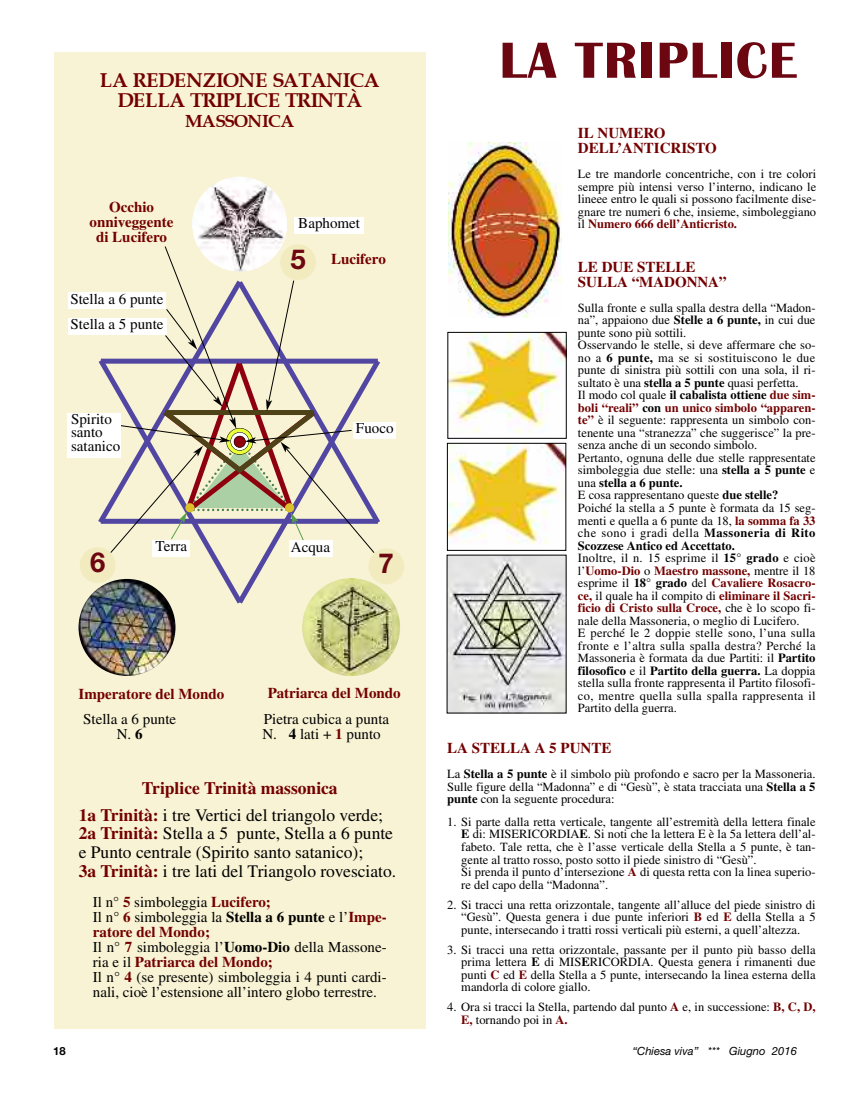
<style>
.page{position:relative;width:851px;height:1117px;background:#fff}
.page>*{position:absolute;margin:0;border:0;box-sizing:border-box;transform-origin:0 0}
.t1{font:700 52.5px "Britannic";letter-spacing:.03em;color:#6c0610}
.t2{font:700 27.5px "Helvetica Neue";color:#6c0610}
.t3{font:700 20px/20px "Book Antiqua";letter-spacing:-.015em;color:#730000;text-align:center}
.t4{font:17.5px/18.8px "Times LT Std";color:#000}
.t5{font:700 17.5px/26.2px "Times LT Std";color:#730000}
.t6{font:700 17.5px "Book Antiqua";letter-spacing:-.05em;color:#730000}
.t7{font:15px/15px "Times LT Std";color:#000}
.t8{font:700 15px/15px "Times LT Std";color:#730000}
.t9{font:12.5px/12.5px "Times LT Std";color:#000;text-align:justify}
.t10{font:italic 11.25px "Helvetica Neue";color:#000}
.t11{font:700 11.25px "Helvetica Neue";color:#000}
.s1{font-weight:700}
.s2{font-weight:700;color:#730000}
.s3{font-weight:400;color:#000}
</style>
<div class="page">
<div style="left:54px;top:52px;width:371px;height:976px;background:#f8f3d4"></div>
<svg style="left:111px;top:552px;width:122px;height:56px"></svg>
<svg style="left:233px;top:438px;width:152px;height:166px"></svg>
<svg style="left:374px;top:361px;width:10px;height:168px"></svg>
<svg style="left:93px;top:359px;width:17px;height:165px"></svg>
<div style="left:101px;top:358px;width:277px;height:5px;background:#5246a3"></div>
<div style="left:101px;top:518px;width:277px;height:5px;background:#5246a3"></div>
<img style="left:192px;top:177px;width:95px;height:94px;border-radius:50%">
<img style="left:78px;top:578px;width:97px;height:97px;border-radius:50%">
<img style="left:302px;top:578px;width:98px;height:98px;border-radius:50%">
<div style="left:80px;top:547px;width:36px;height:36px;background:#f3ebc0;border-radius:50%"></div>
<div style="left:368px;top:548px;width:36px;height:36px;background:#f3ebc0;border-radius:50%"></div>
<div style="left:280px;top:244px;width:36px;height:36px;background:#f3ebc0;border-radius:50%"></div>
<div style="left:294px;top:216px;width:70px;height:17px;background:#fff"></div>
<div style="left:68px;top:318px;width:98px;height:17px;background:#fff"></div>
<div style="left:68px;top:292px;width:98px;height:17px;background:#fff"></div>
<div style="left:353px;top:422px;width:43px;height:16px;background:#fff"></div>
<div style="left:152px;top:540px;width:38px;height:16px;background:#fff"></div>
<div style="left:289px;top:540px;width:43px;height:17px;background:#fff"></div>
<div style="left:67px;top:413px;width:54px;height:44px;background:#fff"></div>
<svg style="left:110px;top:246px;width:264px;height:306px"></svg>
<img style="left:448px;top:142px;width:113px;height:175px">
<img style="left:449px;top:334px;width:115px;height:99px">
<img style="left:449px;top:445px;width:115px;height:99px">
<div style="left:447px;top:443px;width:119px;height:107px;border:1px solid #000"></div>
<img style="left:449px;top:557px;width:115px;height:154px">
<h3 class="t3" style="left:100px;top:71px;width:281px">LA REDENZIONE SATANICA<br>DELLA TRIPLICE TRINTÀ</h3>
<h3 class="t6" style="left:185px;top:111px;width:110px">MASSONICA</h3>
<p class="t8" style="left:90px;top:201px;width:85px;text-align:center">Occhio onniveggente di Lucifero</p>
<p class="t7" style="left:70px;top:292px;width:94px">Stella a 6 punte</p>
<p class="t7" style="left:71px;top:318px;width:94px">Stella a 5 punte</p>
<p class="t7" style="left:71px;top:413px;width:51px;line-height:13.8px">Spirito santo satanico</p>
<p class="t7" style="left:298px;top:217px;width:63px">Baphomet</p>
<h2 class="t2" style="left:290px;top:249px;width:17px">5</h2>
<p class="t8" style="left:331px;top:253px;width:56px">Lucifero</p>
<p class="t7" style="left:356px;top:421px;width:39px">Fuoco</p>
<p class="t7" style="left:155px;top:540px;width:33px">Terra</p>
<p class="t7" style="left:291px;top:540px;width:41px">Acqua</p>
<h2 class="t2" style="left:90px;top:552px;width:17px">6</h2>
<h2 class="t2" style="left:378px;top:553px;width:17px">7</h2>
<p class="t8" style="left:79px;top:687px;width:147px">Imperatore del Mondo</p>
<p class="t8" style="left:268px;top:687px;width:134px">Patriarca del Mondo</p>
<p class="t7" style="left:83px;top:712px;width:94px;text-align:center">Stella a 6 punte<br>N. <span class="s1">6</span></p>
<p class="t7" style="left:262px;top:712px;width:128px">Pietra cubica a punta<br>N. <span class="s1">4</span> lati + <span class="s2">1</span> punto</p>
<h3 class="t5" style="left:79px;top:776px;width:306px;text-indent:63px">Triplice Trinità massonica<br>1a Trinità: <span class="s3">i tre Vertici del triangolo verde;</span></h3>
<h3 class="t4" style="left:79px;top:825px;width:319px"><span class="s2">2a Trinità:</span> Stella a 5 punte, Stella a 6 punte e Punto centrale (Spirito santo satanico);<br><span class="s2">3a Trinità:</span> i tre lati del Triangolo rovesciato.</h3>
<p class="t7" style="left:93px;top:895px;width:295px">Il n° <span class="s2">5</span> simboleggia <span class="s2">Lucifero;<br></span>Il n° <span class="s2">6</span> simboleggia la <span class="s1">Stella a 6 punte</span> e l’<span class="s2">Impe&shy;ratore del Mondo;<br></span>Il n° <span class="s2">7</span> simboleggia l’<span class="s1">Uomo-Dio</span> della Massone&shy;ria e il <span class="s2">Patriarca del Mondo;<br></span>Il n° <span class="s2">4</span> (se presente) simboleggia i 4 punti cardi&shy;nali, cioè l’estensione all’intero globo terrestre.</p>
<h1 class="t1" style="left:499px;top:34px;width:299px">LA TRIPLICE</h1>
<p class="t8" style="left:578px;top:127px;width:140px">IL NUMERO<br>DELL’ANTICRISTO</p>
<p class="t9" style="left:578px;top:169px;width:240px">Le tre mandorle concentriche, con i tre colori sempre più intensi verso l’interno, indicano le lineee entro le quali si possono facilmente dise&shy;gnare tre numeri 6 che, insieme, simboleggiano il <span class="s2">Numero 666 dell’Anticristo.</span></p>
<p class="t8" style="left:578px;top:261px;width:150px">LE DUE STELLE<br>SULLA “MADONNA”</p>
<p class="t9" style="left:578px;top:302px;width:239px;text-align:left">Sulla fronte e sulla spalla destra della “Madon&shy;na”, appaiono due <span class="s1">Stelle a 6 punte,</span> in cui due punte sono più sottili.<br>Osservando le stelle, si deve affermare che so&shy;no a <span class="s1">6 punte,</span> ma se si sostituiscono le due punte di sinistra più sottili con una sola, il ri&shy;sultato è una <span class="s1">stella a 5 punte</span> quasi perfetta.<br>Il modo col quale <span class="s1">il cabalista ottiene</span> <span class="s2">due sim&shy;boli “reali”</span> <span class="s1">con</span> <span class="s2">un unico simbolo “apparen&shy;te”</span> è il seguente: rappresenta un simbolo con&shy;tenente una “stranezza” che suggerisce” la pre&shy;senza anche di un secondo simbolo.<br>Pertanto, ognuna delle due stelle rappresentate simboleggia due stelle: una <span class="s1">stella a 5 punte</span> e una <span class="s1">stella a 6 punte.<br></span>E cosa rappresentano queste <span class="s1">due stelle?<br></span>Poiché la stella a 5 punte è formata da 15 seg&shy;menti e quella a 6 punte da 18, <span class="s2">la somma fa 33 </span>che sono i gradi della <span class="s1">Massoneria di Rito Scozzese Antico ed Accettato.<br></span>Inoltre, il n. 15 esprime il <span class="s1">15° grado</span> e cioè l’<span class="s2">Uomo-Dio</span> o <span class="s2">Maestro massone,</span> mentre il 18 esprime il <span class="s1">18° grado</span> del <span class="s2">Cavaliere Rosacro&shy;ce,</span> il quale ha il compito di <span class="s2">eliminare il Sacri&shy;ficio di Cristo sulla Croce,</span> che è lo scopo fi&shy;nale della Massoneria, o meglio di Lucifero.<br>E perché le 2 doppie stelle sono, l’una sulla fronte e l’altra sulla spalla destra? Perché la Massoneria è formata da due Partiti: il <span class="s1">Partito filosofico</span> e il <span class="s1">Partito della guerra.</span> La doppia stella sulla fronte rappresenta il Partito filosofi&shy;co, mentre quella sulla spalla rappresenta il Partito della guerra.</p>
<p class="t8" style="left:447px;top:742px;width:166px">LA STELLA A 5 PUNTE</p>
<p class="t9" style="left:447px;top:769px;width:370px">La <span class="s1">Stella a 5 punte</span> è il simbolo più profondo e sacro per la Massoneria.<br>Sulle figure della “Madonna” e di “Gesù”, è stata tracciata una <span class="s1">Stella a 5 punte</span> con la seguente procedura:</p>
<p class="t9" style="left:461px;top:816px;width:356px;text-align:left;text-indent:-14px">1. Si parte dalla retta verticale, tangente all’estremità della lettera finale <span class="s1">E</span> di: MISERICORDIA<span class="s1">E</span>. Si noti che la lettera E è la 5a lettera dell’al&shy;fabeto. Tale retta, che è l’asse verticale della Stella a 5 punte, è tan&shy;gente al tratto rosso, posto sotto il piede sinistro di “Gesù”.<br>Si prenda il punto d’intersezione <span class="s2">A</span> di questa retta con la linea superio&shy;re del capo della “Madonna”.</p>
<p class="t9" style="left:461px;top:899px;width:356px;text-indent:-14px">2. Si tracci una retta orizzontale, tangente all’alluce del piede sinistro di “Gesù”. Questa genera i due punte inferiori <span class="s2">B</span> ed <span class="s2">E</span> della Stella a 5 punte, intersecando i tratti rossi verticali più esterni, a quell’altezza.</p>
<p class="t9" style="left:461px;top:944px;width:356px;text-indent:-14px">3. Si tracci una retta orizzontale, passante per il punto più basso della prima lettera <span class="s1">E</span> di MIS<span class="s1">E</span>RICORDIA. Questa genera i rimanenti due punti <span class="s2">C</span> ed <span class="s2">E</span> della Stella a 5 punte, intersecando la linea esterna della mandorla di colore giallo.</p>
<p class="t9" style="left:461px;top:1001px;width:356px;text-indent:-14px">4. Ora si tracci la Stella, partendo dal punto <span class="s2">A</span> e, in successione: <span class="s2">B, C, D,<br>E,</span> tornando poi in <span class="s2">A.</span></p>
<p class="t11" style="left:53px;top:1046px;width:14px">18</p>
<p class="t10" style="left:632px;top:1046px;width:166px">“Chiesa viva” *** Giugno 2016</p>
</div>
